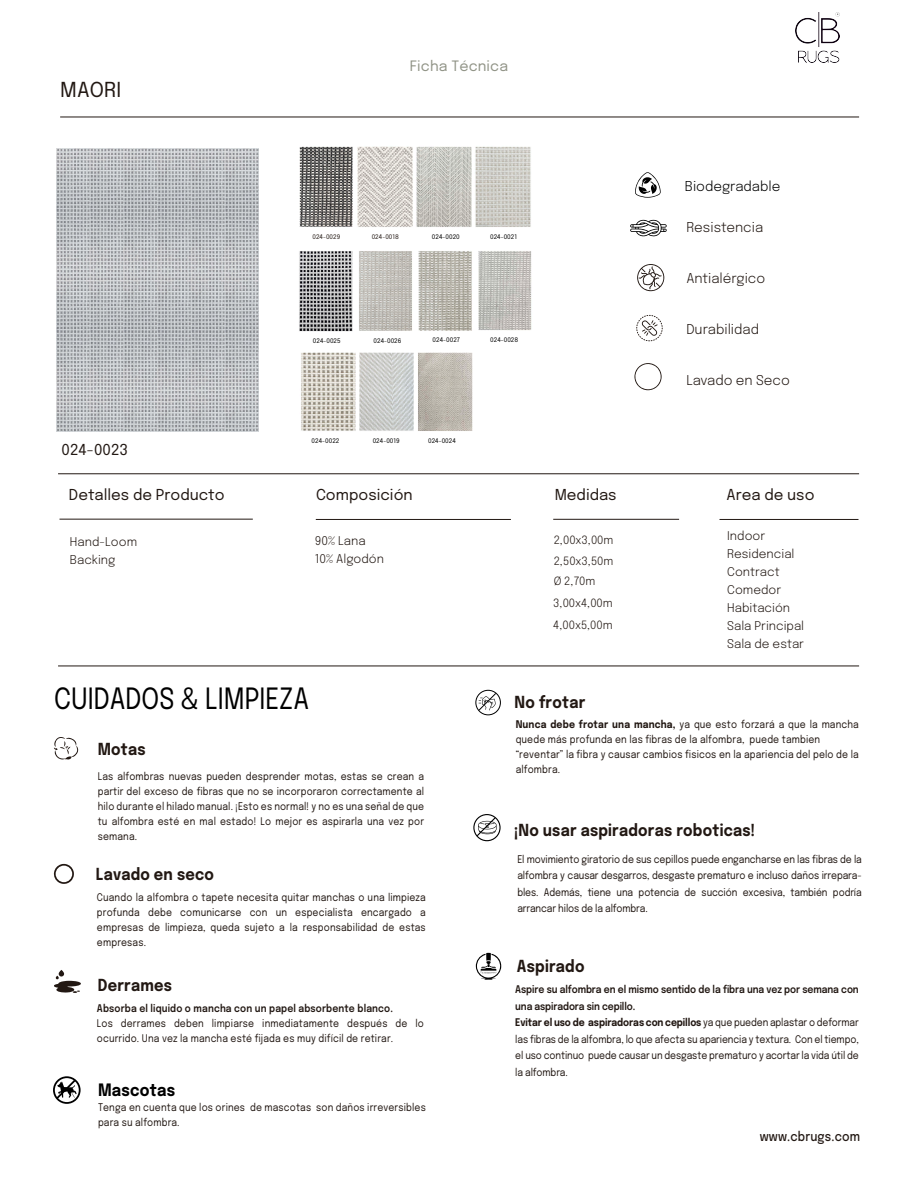
<style>
.page{position:relative;width:918px;height:1188px;background:#fff}
.page>*{position:absolute;margin:0;border:0;box-sizing:border-box;transform-origin:0 0}
.t1{font:29.1px "Epilogue";color:#000;scale:.88 1}
.t2{font:20.55px "Epilogue";letter-spacing:.01em;color:#221813}
.t3{font:700 16.95px "Epilogue";letter-spacing:.015em;color:#000;scale:.88 1}
.t4{font:700 16.5px "Epilogue";letter-spacing:.015em;color:#221813;scale:.88 1}
.t5{font:15px "Epilogue";color:#221813}
.t6{font:14.25px "Epilogue";letter-spacing:.01em;color:#919487}
.t7{font:300 13.5px "Epilogue";color:#221813}
.t8{font:300 13.5px "Epilogue";color:#000}
.t9{font:500 13.05px "Epilogue";letter-spacing:.015em;color:#221813;scale:.88 1}
.t10{font:300 12px/18px "Epilogue";color:#221813}
.t11{font:300 11.4px/21.8px "Epilogue";letter-spacing:-.01em;color:#221813}
.t12{font:10.5px/15px "Epilogue";letter-spacing:.015em;color:#221813;scale:.88 1}
.t13{font:10.5px/16.5px "Epilogue";letter-spacing:-.01em;color:#221813;scale:.88 1}
.t14{font:600 10.5px "Epilogue";letter-spacing:.015em;color:#221813;scale:.88 1}
.t15{font:6.3px "Epilogue";color:#000}
.t16{font:6.3px "Epilogue";color:#221813}
.s1{font-weight:700}
.s2{font-weight:600}
</style>
<div class="page">
<hr style="left:60px;top:117px;width:799px;height:1px;background:#221813">
<svg style="left:475px;top:953px;width:26px;height:27px"></svg>
<svg style="left:53px;top:864px;width:21px;height:20px"></svg>
<div style="left:53px;top:1076px;width:28px;height:28px;border:2px solid #000;border-radius:50%"></div>
<svg style="left:55px;top:1078px;width:22px;height:23px"></svg>
<div style="left:475px;top:690px;width:26px;height:25px;border:1px solid #000;border-radius:50%"></div>
<svg style="left:478px;top:692px;width:19px;height:19px"></svg>
<svg style="left:54px;top:970px;width:27px;height:23px"></svg>
<div style="left:473px;top:814px;width:28px;height:27px;border:1px solid #000;border-radius:50%"></div>
<svg style="left:476px;top:816px;width:21px;height:21px"></svg>
<svg style="left:54px;top:737px;width:24px;height:23px"></svg>
<hr style="left:58px;top:474px;width:801px;height:1px;background:#221813">
<hr style="left:58px;top:666px;width:801px;height:1px;background:#221813">
<hr style="left:60px;top:519px;width:193px;height:1px;background:#221813">
<hr style="left:316px;top:519px;width:195px;height:1px;background:#221813">
<hr style="left:553px;top:519px;width:126px;height:1px;background:#221813">
<hr style="left:720px;top:519px;width:139px;height:1px;background:#221813">
<svg style="left:636px;top:315px;width:27px;height:26px"></svg>
<svg style="left:637px;top:264px;width:27px;height:27px"></svg>
<svg style="left:634px;top:363px;width:28px;height:27px"></svg>
<img style="left:796px;top:12px;width:43px;height:50px">
<svg style="left:635px;top:172px;width:26px;height:26px"></svg>
<svg style="left:630px;top:220px;width:37px;height:17px"></svg>
<img style="left:57px;top:149px;width:202px;height:282px">
<img style="left:299px;top:146px;width:232px;height:81px">
<img style="left:299px;top:251px;width:233px;height:80px">
<img style="left:301px;top:352px;width:113px;height:79px">
<img style="left:418px;top:352px;width:55px;height:79px">
<h3 class="t6" style="left:410px;top:56px;width:100px">Ficha Técnica</h3>
<h2 class="t2" style="left:60px;top:75px;width:63px">MAORI</h2>
<p class="t8" style="left:685px;top:176px;width:97px">Biodegradable</p>
<p class="t7" style="left:686px;top:217px;width:78px">Resistencia</p>
<p class="t16" style="left:312px;top:232px;width:29px">024-0029</p>
<p class="t16" style="left:372px;top:232px;width:29px">024-0018</p>
<p class="t15" style="left:432px;top:232px;width:29px">024-0020</p>
<p class="t15" style="left:490px;top:232px;width:28px">024-0021</p>
<p class="t7" style="left:686px;top:268px;width:80px">Antialérgico</p>
<p class="t7" style="left:686px;top:319px;width:74px">Durabilidad</p>
<p class="t15" style="left:313px;top:337px;width:29px">024-0025</p>
<p class="t15" style="left:374px;top:336px;width:29px">024-0026</p>
<p class="t15" style="left:433px;top:336px;width:29px">024-0027</p>
<p class="t15" style="left:490px;top:336px;width:30px">024-0028</p>
<p class="t7" style="left:686px;top:370px;width:105px">Lavado en Seco</p>
<h3 class="t5" style="left:62px;top:439px;width:68px">024-0023</h3>
<p class="t15" style="left:312px;top:436px;width:29px">024-0022</p>
<p class="t15" style="left:373px;top:436px;width:28px">024-0019</p>
<p class="t15" style="left:428px;top:436px;width:29px">024-0024</p>
<h3 class="t5" style="left:69px;top:484px;width:157px">Detalles de Producto</h3>
<p class="t10" style="left:70px;top:532px;width:69px">Hand-Loom<br>Backing</p>
<h3 class="t5" style="left:316px;top:484px;width:98px">Composición</h3>
<h3 class="t5" style="left:727px;top:484px;width:89px">Area de uso</h3>
<p class="t10" style="left:727px;top:526px;width:78px">Indoor<br>Residencial<br>Contract<br>Comedor<br>Habitación<br>Sala Principal<br>Sala de estar</p>
<h3 class="t5" style="left:555px;top:484px;width:63px">Medidas</h3>
<p class="t11" style="left:554px;top:528px;width:61px">2,00x3,00m<br>2,50x3,50m</p>
<p class="t11" style="left:553px;top:570px;width:61px">Ø 2,70m<br>3,00x4,00m<br>4,00x5,00m</p>
<p class="t10" style="left:315px;top:531px;width:71px">90% Lana<br>10% Algodón</p>
<h1 class="t1" style="left:54px;top:678px;width:291px">CUIDADOS &amp; LIMPIEZA</h1>
<h3 class="t4" style="left:98px;top:737px;width:56px">Motas</h3>
<p class="t12" style="left:98px;top:768px;width:372px;text-align:justify">Las alfombras nuevas pueden desprender motas, estas se crean a partir del exceso de fibras que no se incorporaron correctamente al hilo durante el hilado manual. ¡Esto es normal! y no es una señal de que tu alfombra esté en mal estado! Lo mejor es aspirarla una vez por semana.</p>
<h3 class="t4" style="left:96px;top:863px;width:136px">Lavado en seco</h3>
<p class="t12" style="left:97px;top:890px;width:375px;text-align:justify">Cuando la alfombra o tapete necesita quitar manchas o una limpieza profunda debe comunicarse con un especialista encargado a empresas de limpieza, queda sujeto a la responsabilidad de estas empresas.</p>
<h3 class="t4" style="left:98px;top:974px;width:86px">Derrames</h3>
<p class="t14" style="left:97px;top:1000px;width:338px">Absorba el liquido o mancha con un papel absorbente blanco.</p>
<p class="t12" style="left:97px;top:1015px;width:373px">Los derrames deben limpiarse inmediatamente después de lo ocurrido. Una vez la mancha esté fijada es muy difícil de retirar.</p>
<h3 class="t3" style="left:98px;top:1078px;width:89px">Mascotas</h3>
<p class="t12" style="left:98px;top:1099px;width:374px">Tenga en cuenta que los orines de mascotas son daños irreversibles para su alfombra.</p>
<h3 class="t4" style="left:515px;top:690px;width:82px">No frotar</h3>
<p class="t12" style="left:516px;top:717px;width:391px"><span class="s1">Nunca debe frotar una mancha,</span> ya que esto forzará a que la mancha quede más profunda en las fibras de la alfombra, puede tambien “reventar” la fibra y causar cambios fisicos en la apariencia del pelo de la alfombra.</p>
<h3 class="t4" style="left:514px;top:819px;width:276px">¡No usar aspiradoras roboticas!</h3>
<p class="t12" style="left:517px;top:850px;width:393px;line-height:16.5px;text-align:justify">El movimiento giratorio de sus cepillos puede engancharse en las fibras de la alfombra y causar desgarros, desgaste prematuro e incluso daños irrepara&shy;bles. Además, tiene una potencia de succión excesiva, también podría arrancar hilos de la alfombra.</p>
<h3 class="t4" style="left:517px;top:955px;width:78px">Aspirado</h3>
<p class="t13" style="left:515px;top:980px;width:392px"><span class="s2">Aspire su alfombra en el mismo sentido de la fibra una vez por semana con una aspiradora sin cepillo.<br></span><span class="s1">Evitar el uso de aspiradoras con cepillos</span> ya que pueden aplastar o deformar las fibras de la alfombra, lo que afecta su apariencia y textura. Con el tiempo, el uso continuo puede causar un desgaste prematuro y acortar la vida útil de la alfombra.</p>
<p class="t9" style="left:760px;top:1127px;width:116px">www.cbrugs.com</p>
</div>
